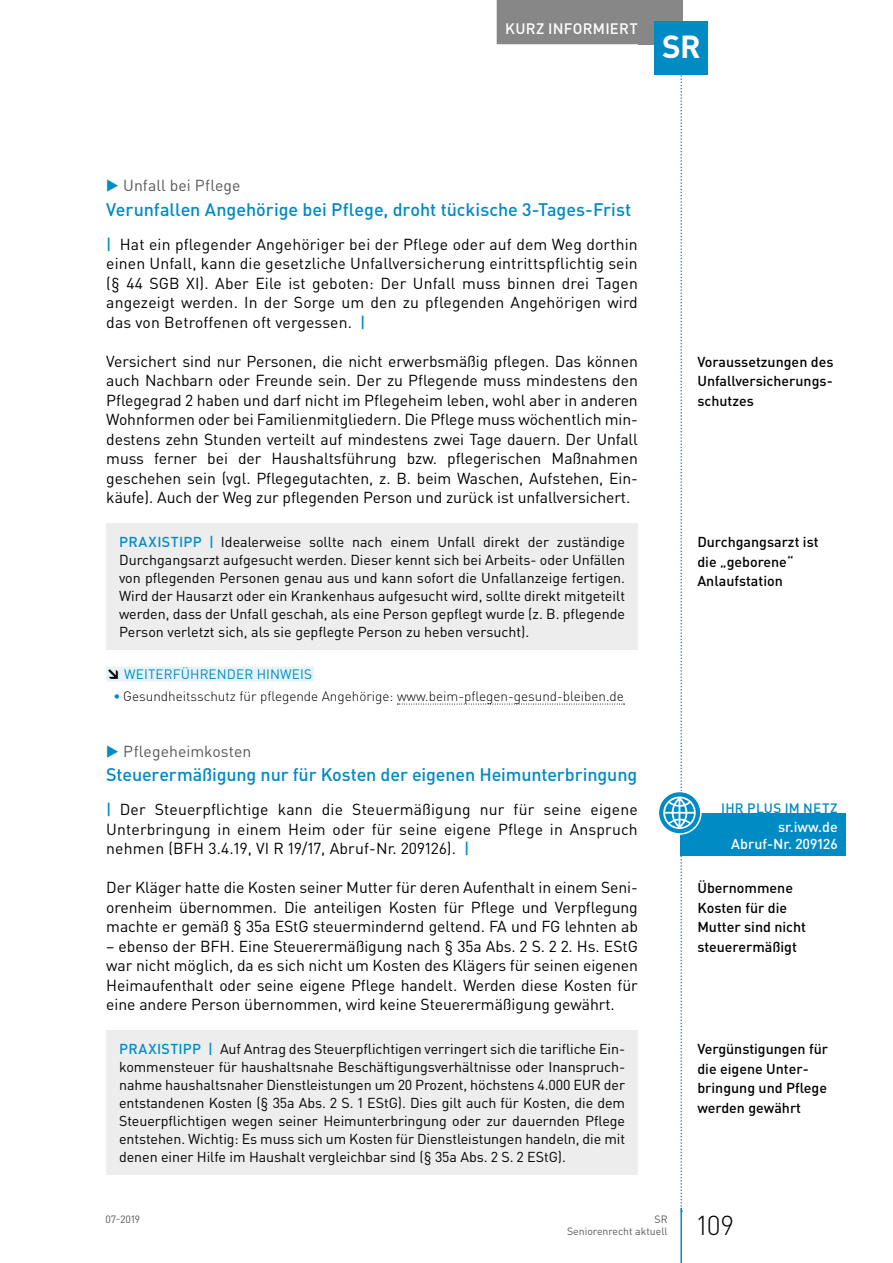
<style>
.page{position:relative;width:893px;height:1263px;background:#fff}
.page>*{position:absolute;margin:0;border:0;box-sizing:border-box;transform-origin:0 0}
.t1{font:700 31.5px "DIN Pro";color:#fff}
.t2{font:300 27px "DIN Pro";color:#000}
.t3{font:500 18px "DIN Pro";letter-spacing:-.005em;color:#008bc5}
.t4{font:15.75px/19.5px "DIN Pro";letter-spacing:-.005em;color:#000;text-align:justify}
.t5{font:15.75px "DIN Pro";letter-spacing:.005em;color:#575756}
.t6{font:500 15px "DIN Pro";letter-spacing:.015em;color:#fff}
.t7{font:14.25px/18px "DIN Pro";letter-spacing:-.005em;color:#000;text-align:justify}
.t8{font:500 14.25px/19.5px "DIN Pro";color:#000}
.t9{font:500 14.25px/17.2px "DIN Pro";color:#fff;text-align:right}
.t10{font:300 13.5px "DIN Pro";color:#000}
.t11{font:13.5px "DIN Pro";letter-spacing:.01em;color:#008bc5}
.t12{font:500 13.5px "DIN Pro";color:#008bc5}
.t13{font:10.5px/12.8px "DIN Pro";color:#575756;text-align:right}
.s1{color:#008bc5}
.s2{font-weight:500;color:#008bc5}
.s3{font-weight:900;color:#000}
</style>
<div class="page">
<div style="left:638px;top:0;width:44px;height:44px;background:#878787"></div>
<hr style="left:680px;top:1208px;width:2px;height:55px;background:#008bc5">
<div style="left:655px;top:21px;width:53px;height:53px;background:#008bc5"></div>
<div style="left:497px;top:0;width:149px;height:44px;background:#878787"></div>
<div style="left:106px;top:667px;width:208px;height:15px;background:#e6f3f9"></div>
<svg style="left:397px;top:704px;width:228px;height:1px"></svg>
<div style="left:106px;top:523px;width:532px;height:126px;background:#ededed"></div>
<div style="left:106px;top:1030px;width:532px;height:144px;background:#ededed"></div>
<div style="left:680px;top:813px;width:166px;height:43px;background:#008bc5"></div>
<svg style="left:658px;top:791px;width:43px;height:43px"></svg>
<div style="left:658px;top:791px;width:44px;height:44px;border:2px solid #fff;border-radius:50%"></div>
<svg style="left:663px;top:0;width:33px;height:1212px"></svg>
<p class="t6" style="left:505px;top:18px;width:134px">Kurz informiert</p>
<h1 class="t1" style="left:662px;top:26px;width:40px">SR</h1>
<p class="t5" style="left:106px;top:175px;width:136px"><span class="s1">▶</span> Unfall bei Pflege</p>
<p class="t3" style="left:106px;top:197px;width:526px">Verunfallen Angehörige bei Pflege, droht tückische 3-Tages-Frist</p>
<p class="t4" style="left:106px;top:234px;width:533px"><span class="s2">|</span> Hat ein pflegender Angehöriger bei der Pflege oder auf dem Weg dorthin einen Unfall, kann die gesetzliche Unfallversicherung eintrittspflichtig sein (§ 44 SGB XI). Aber Eile ist geboten: Der Unfall muss binnen drei Tagen angezeigt werden. In der Sorge um den zu pflegenden Angehörigen wird das von Betroffenen oft vergessen. <span class="s2">|</span></p>
<p class="t4" style="left:106px;top:351px;width:533px">Versichert sind nur Personen, die nicht erwerbsmäßig pflegen. Das können auch Nachbarn oder Freunde sein. Der zu Pflegende muss mindestens den Pflegegrad 2 haben und darf nicht im Pflegeheim leben, wohl aber in anderen Wohnformen oder bei Familienmitgliedern. Die Pflege muss wöchentlich min&shy;destens zehn Stunden verteilt auf mindestens zwei Tage dauern. Der Unfall muss ferner bei der Haushaltsführung bzw. pflegerischen Maßnahmen geschehen sein (vgl. Pflegegutachten, z. B. beim Waschen, Aufstehen, Ein&shy;käufe). Auch der Weg zur pflegenden Person und zurück ist unfallversichert.</p>
<p class="t7" style="left:119px;top:532px;width:508px"><span class="s2">PRAXISTI PP |</span> Idealerweise sollte nach einem Unfall direkt der zuständige Durchgangsarzt aufgesucht werden. Dieser kennt sich bei Arbeits- oder Unfällen von pflegenden Personen genau aus und kann sofort die Unfallanzeige fertigen.<br>Wird der Hausarzt oder ein Krankenhaus aufgesucht wird, sollte direkt mitgeteilt werden, dass der Unfall geschah, als eine Person gepflegt wurde (z. B. pflegende Person verletzt sich, als sie gepflegte Person zu heben versucht).</p>
<p class="t11" style="left:106px;top:665px;width:207px"><span class="s3">↘</span> WEITERFÜHRENDER HINWEIS</p>
<p class="t10" style="left:114px;top:687px;width:512px"><span class="s2">•</span> Gesundheitsschutz für pflegende Angehörige: www.beim-pflegen-gesund-bleiben.de</p>
<p class="t5" style="left:106px;top:740px;width:146px"><span class="s1">▶</span> Pflegeheimkosten</p>
<p class="t3" style="left:106px;top:762px;width:532px">Steuerermäßigung nur für Kosten der eigenen Heimunterbringung</p>
<p class="t4" style="left:106px;top:799px;width:533px"><span class="s2">|</span> Der Steuerpflichtige kann die Steuermäßigung nur für seine eigene Unterbringung in einem Heim oder für seine eigene Pflege in Anspruch nehmen (BFH 3.4.19, VI R 19/17, Abruf-Nr. 209126). <span class="s2">|</span></p>
<p class="t4" style="left:106px;top:877px;width:533px">Der Kläger hatte die Kosten seiner Mutter für deren Aufenthalt in einem Seni&shy;orenheim übernommen. Die anteiligen Kosten für Pflege und Verpflegung machte er gemäß § 35a EStG steuermindernd geltend. FA und FG lehnten ab</p>
<p class="t4" style="left:106px;top:936px;width:533px">– ebenso der BFH. Eine Steuerermäßigung nach § 35a Abs. 2 S. 2 2. Hs. EStG war nicht möglich, da es sich nicht um Kosten des Klägers für seinen eigenen Heimaufenthalt oder seine eigene Pflege handelt. Werden diese Kosten für eine andere Person übernommen, wird keine Steuerermäßigung gewährt.</p>
<p class="t7" style="left:119px;top:1039px;width:508px"><span class="s2">PRAXISTI PP |</span> Auf Antrag des Steuerpflichtigen verringert sich die tarifliche Ein&shy;kommensteuer für haushaltsnahe Beschäftigungsverhältnisse oder Inanspruch&shy;nahme haushaltsnaher Dienstleistungen um 20 Prozent, höchstens 4.000 EUR der entstandenen Kosten (§ 35a Abs. 2 S. 1 EStG). Dies gilt auch für Kosten, die dem Steuerpflichtigen wegen seiner Heimunterbringung oder zur dauernden Pflege entstehen. Wichtig: Es muss sich um Kosten für Dienstleistungen handeln, die mit denen einer Hilfe im Haushalt vergleichbar sind (§ 35a Abs. 2 S. 2 EStG).</p>
<p class="t8" style="left:697px;top:351px;width:138px;text-align:justify">Voraussetzungen des U nfallversicherungs&shy;schutzes</p>
<p class="t8" style="left:697px;top:532px;width:123px">Durchgangsarzt ist die „geborene“<br>Anlaufstation</p>
<p class="t12" style="left:721px;top:799px;width:92px">IHR PLUS IM NETZ</p>
<p class="t9" style="left:731px;top:817px;width:108px">sr.iww.de<br>Abruf-N r. 209126</p>
<p class="t8" style="left:697px;top:878px;width:110px">Übernommene<br>Kosten für die<br>M utter sind nicht steuerermäßigt</p>
<p class="t8" style="left:697px;top:1039px;width:132px">Vergünstigungen für die eigene Unter&shy;bringung und Pflege werden gewährt</p>
<p class="t13" style="left:106px;top:1212px;width:36px">07-2019</p>
<p class="t13" style="left:567px;top:1212px;width:102px">SR<br>Seniorenrecht aktuell</p>
<h2 class="t2" style="left:697px;top:1207px;width:38px">109</h2>
</div>
